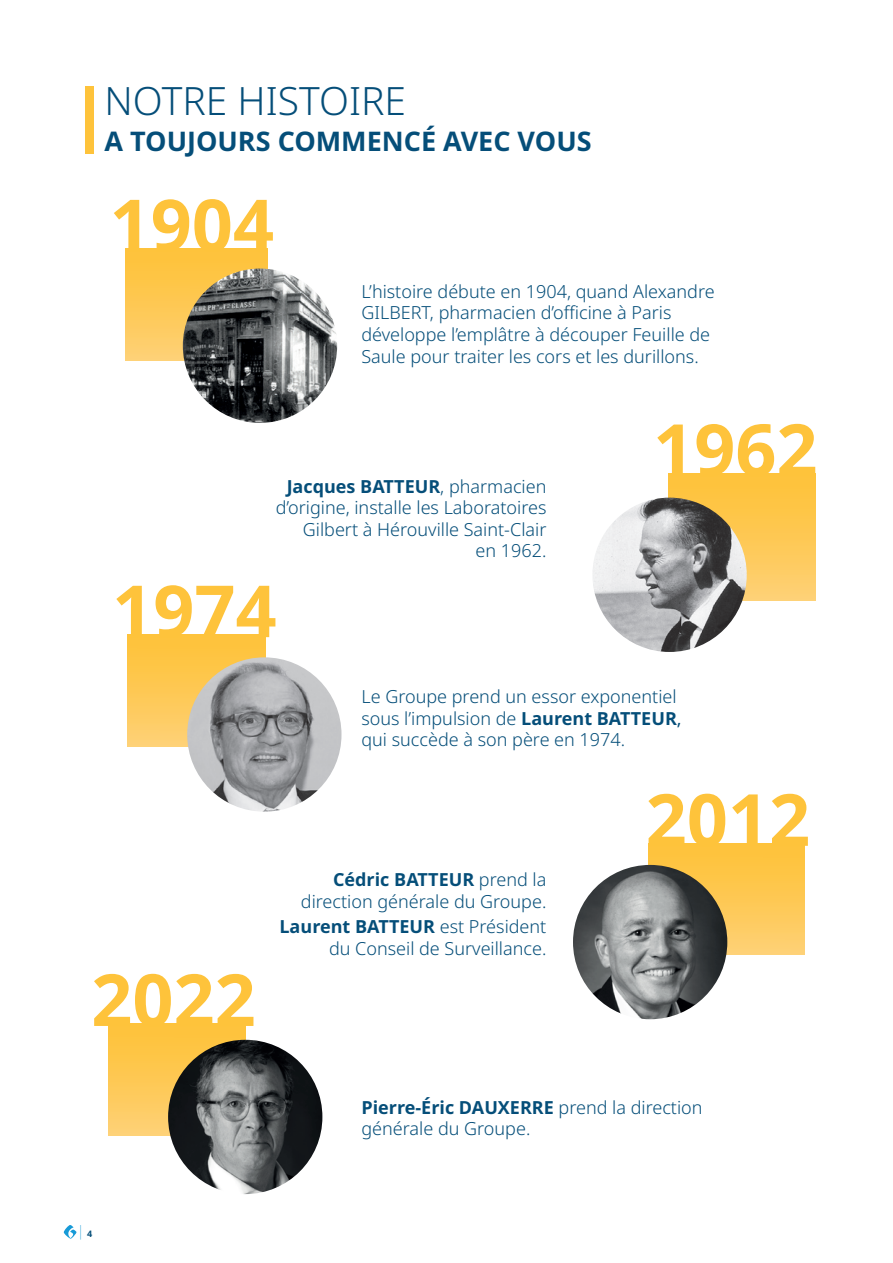
<style>
.page{position:relative;width:893px;height:1263px;background:#fff}
.page>*{position:absolute;margin:0;border:0;box-sizing:border-box;transform-origin:0 0}
.t1{font:700 71.85px "Noto Sans";color:#fec33b}
.t2{font:300 39px "Noto Sans";color:#054e79}
.t3{font:700 27px "Noto Sans";color:#054e79}
.t4{font:300 18px/21.6px "Noto Sans";color:#054e79}
.t5{font:200 14.4px "Noto Sans";color:#179ad7;scale:.83 1}
.s1{font-weight:700}
.s2{font-weight:400}
.s3{font-weight:700;font-size:9px;color:#054e79}
</style>
<div class="page">
<svg style="left:64px;top:1225px;width:13px;height:13px"></svg>
<div style="left:85px;top:87px;width:9px;height:67px;background:#fec33b"></div>
<div style="left:125px;top:249px;width:142px;height:111px;background:linear-gradient(to bottom,#fdc136,#fdcf74)"></div>
<img style="left:183px;top:269px;width:154px;height:154px;border-radius:77px">
<div style="left:128px;top:635px;width:137px;height:111px;background:linear-gradient(to bottom,#fec136,#fed074)"></div>
<img style="left:187px;top:657px;width:154px;height:155px;border-radius:77px">
<div style="left:668px;top:473px;width:147px;height:128px;background:linear-gradient(to bottom,#fec136,#fed074)"></div>
<img style="left:592px;top:498px;width:155px;height:154px;border-radius:77px">
<div style="left:649px;top:843px;width:156px;height:112px;background:linear-gradient(to bottom,#fec136,#fdcf73)"></div>
<img style="left:573px;top:865px;width:154px;height:154px;border-radius:77px">
<div style="left:109px;top:1023px;width:137px;height:112px;background:linear-gradient(to bottom,#fdc135,#fed074)"></div>
<img style="left:168px;top:1040px;width:154px;height:154px;border-radius:77px">
<h2 class="t2" style="left:104px;top:74px;width:303px">NOTRE HISTOIRE</h2>
<h3 class="t3" style="left:104px;top:122px;width:489px">A TOUJOURS COMMENCÉ AVEC VOUS</h3>
<h1 class="t1" style="left:110px;top:174px;width:166px">1904</h1>
<p class="t4" style="left:361px;top:281px;width:355px">L’histoire débute en 1904, quand Alexandre GILBERT, pharmacien d’officine à Paris développe l’emplâtre à découper Feuille de Saule pour traiter les cors et les durillons.</p>
<h1 class="t1" style="left:653px;top:399px;width:166px">1962</h1>
<p class="t4" style="left:276px;top:476px;width:272px;text-align:right"><span class="s1">Jacques BATTEUR</span>, pharmacien d’origine, installe les Laboratoires<br>Gilbert à Hérouville Saint-Clair<br>en 1962.</p>
<h1 class="t1" style="left:112px;top:560px;width:166px">1974</h1>
<p class="t4" style="left:361px;top:686px;width:322px">Le Groupe prend un essor exponentiel sous l’impulsion de <span class="s1">Laurent BATTEUR</span><span class="s2">, </span>qui succède à son père en 1974.</p>
<h1 class="t1" style="left:646px;top:769px;width:166px">2012</h1>
<h1 class="t1" style="left:91px;top:949px;width:166px">2022</h1>
<p class="t4" style="left:301px;top:869px;width:247px;text-align:right"><span class="s1">Cédric BATTEUR</span> prend la direction générale du Groupe.</p>
<p class="t4" style="left:279px;top:916px;width:268px;text-align:right"><span class="s1">Laurent BATTEUR</span> est Président du Conseil de Surveillance.</p>
<p class="t4" style="left:361px;top:1096px;width:343px"><span class="s1">Pierre-Éric DAUXERRE</span> prend la direction générale du Groupe.</p>
<p class="t5" style="left:78px;top:1220px;width:19px">| <span class="s3">4</span></p>
</div>
